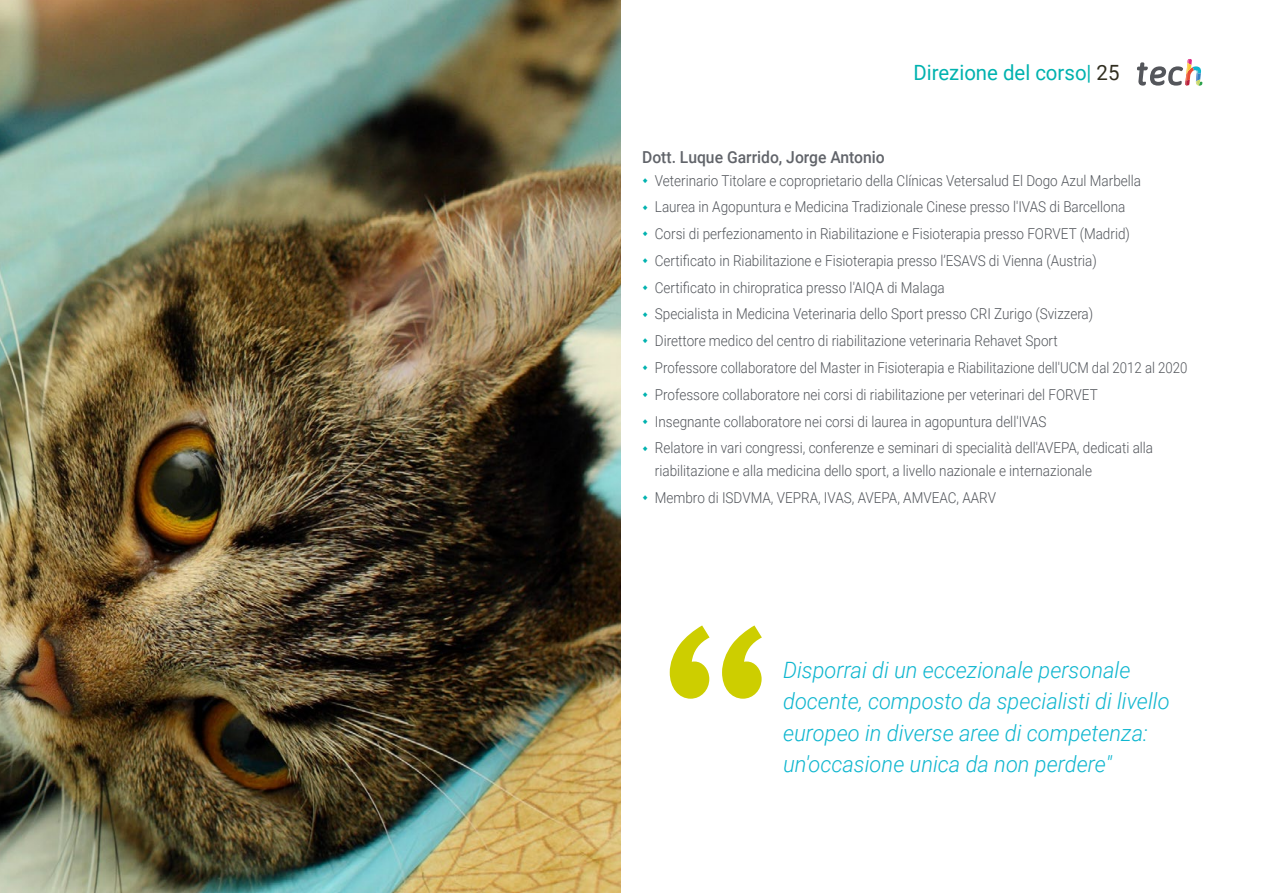
<style>
.page{position:relative;width:1263px;height:893px;background:#fff}
.page>*{position:absolute;margin:0;border:0;box-sizing:border-box;transform-origin:0 0}
.t1{font:italic 300 22.5px/31.5px "Roboto";color:#0fb6cf}
.t2{font:21px "Roboto";color:#00b2af}
.t3{font:500 16.5px "Roboto";color:#61646a;scale:.95 1}
.t4{font:300 15px/26.7px "Roboto";color:#52555b;scale:.9 1}
.s1{color:#312e20}
</style>
<div class="page">
<img style="left:0;top:0;width:621px;height:893px">
<svg style="left:1137px;top:59px;width:65px;height:27px"></svg>
<svg style="left:670px;top:625px;width:92px;height:74px"></svg>
<h2 class="t2" style="left:913px;top:57px;width:208px">Direzione del corso| <span class="s1">25</span></h2>
<p class="t3" style="left:642px;top:146px;width:257px">Dott. Luque Garrido, Jorge Antonio</p>
<p class="t4" style="left:655px;top:166px;width:593px">Veterinario Titolare e coproprietario della Clínicas Vetersalud El Dogo Azul Marbella<br>Laurea in Agopuntura e Medicina Tradizionale Cinese presso l'IVAS di Barcellona<br>Corsi di perfezionamento in Riabilitazione e Fisioterapia presso FORVET (Madrid)<br>Certificato in Riabilitazione e Fisioterapia presso l’ESAVS di Vienna (Austria)<br>Certificato in chiropratica presso l'AIQA di Malaga<br>Specialista in Medicina Veterinaria dello Sport presso CRI Zurigo (Svizzera)<br>Direttore medico del centro di riabilitazione veterinaria Rehavet Sport<br>Professore collaboratore del Master in Fisioterapia e Riabilitazione dell'UCM dal 2012 al 2020<br>Professore collaboratore nei corsi di riabilitazione per veterinari del FORVET<br>Insegnante collaboratore nei corsi di laurea in agopuntura dell'IVAS<br>Relatore in vari congressi, conferenze e seminari di specialità dell'AVEPA, dedicati alla</p>
<p class="t4" style="left:655px;top:456px;width:487px">riabilitazione e alla medicina dello sport, a livello nazionale e internazionale<br>Membro di ISDVMA, VEPRA, IVAS, AVEPA, AMVEAC, AARV</p>
<h1 class="t1" style="left:783px;top:653px;width:388px">Disporrai di un eccezionale personale docente, composto da specialisti di livello europeo in diverse aree di competenza: un'occasione unica da non perdere"</h1>
</div>
